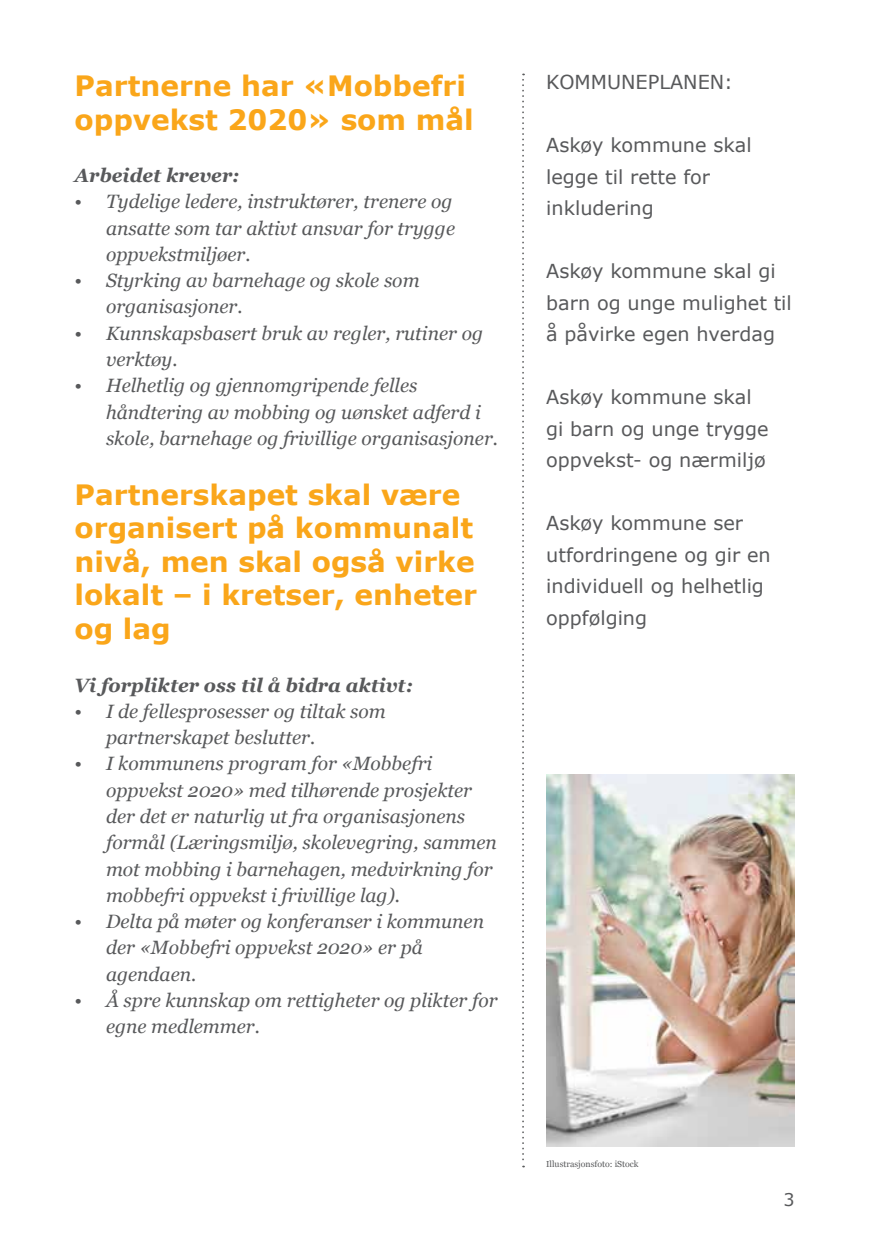
<style>
.page{position:relative;width:869px;height:1241px;background:#fff}
.page>*{position:absolute;margin:0;border:0;box-sizing:border-box;transform-origin:0 0}
.t1{font:700 28px/33.6px "Verdana";color:#faa61a}
.t2{font:italic 19.25px/26.2px "Georgia";color:#58595b}
.t3{font:19.25px/31.5px "Verdana";color:#58595b}
.t4{font:italic 700 19.25px "Georgia";color:#58595b}
.t5{font:17.5px "Verdana";color:#58595b}
.t6{font:8.75px "Georgia";color:#58595b}
</style>
<div class="page">
<img style="left:546px;top:774px;width:248px;height:372px">
<svg style="left:522px;top:74px;width:2px;height:1093px"></svg>
<p class="t1" style="left:74px;top:69px;width:400px">Partnerne har «Mobbefri oppvekst 2020» som mål</p>
<p class="t4" style="left:74px;top:161px;width:166px">Arbeidet krever:</p>
<p class="t2" style="left:106px;top:188px;width:350px;text-indent:-31px">• Tydelige ledere, instruktører, trenere og ansatte som tar aktivt ansvar for trygge oppvekstmiljøer.</p>
<p class="t2" style="left:106px;top:266px;width:315px;text-indent:-31px">• Styrking av barnehage og skole som organisasjoner.</p>
<p class="t2" style="left:106px;top:319px;width:378px;text-indent:-31px">• Kunnskapsbasert bruk av regler, rutiner og verktøy.</p>
<p class="t2" style="left:106px;top:371px;width:393px;text-indent:-31px">• Helhetlig og gjennomgripende felles håndtering av mobbing og uønsket adferd i skole, barnehage og frivillige organisasjoner.</p>
<p class="t1" style="left:74px;top:478px;width:404px">Partnerskapet skal være organisert på kommunalt nivå, men skal også virke lokalt – i kretser, enheter og lag</p>
<p class="t4" style="left:74px;top:670px;width:339px">Vi forplikter oss til å bidra aktivt:</p>
<p class="t2" style="left:106px;top:697px;width:281px;text-indent:-31px">• I de fellesprosesser og tiltak som partnerskapet beslutter.</p>
<p class="t2" style="left:106px;top:749px;width:392px;text-indent:-31px">• I kommunens program for «Mobbefri oppvekst 2020» med tilhørende prosjekter der det er naturlig ut fra organisasjonens formål (Læringsmiljø, skolevegring, sammen mot mobbing i barnehagen, medvirkning for mobbefri oppvekst i frivillige lag).</p>
<p class="t2" style="left:106px;top:907px;width:379px;text-indent:-31px">• Delta på møter og konferanser i kommunen der «Mobbefri oppvekst 2020» er på agendaen.</p>
<p class="t2" style="left:106px;top:986px;width:393px;text-indent:-31px">• Å spre kunnskap om rettigheter og plikter for egne medlemmer.</p>
<p class="t3" style="left:546px;top:67px;width:188px">KOMMUNEPLANEN:</p>
<p class="t3" style="left:546px;top:130px;width:207px">Askøy kommune skal legge til rette for inkludering</p>
<p class="t3" style="left:546px;top:256px;width:247px">Askøy kommune skal gi barn og unge mulighet til å påvirke egen hverdag</p>
<p class="t3" style="left:546px;top:382px;width:224px">Askøy kommune skal gi barn og unge trygge oppvekst- og nærmiljø</p>
<p class="t3" style="left:546px;top:508px;width:226px">Askøy kommune ser utfordringene og gir en individuell og helhetlig oppfølging</p>
<p class="t6" style="left:546px;top:1156px;width:94px">Illustrasjonsfoto: iStock</p>
<p class="t5" style="left:783px;top:1188px;width:13px">3</p>
</div>
